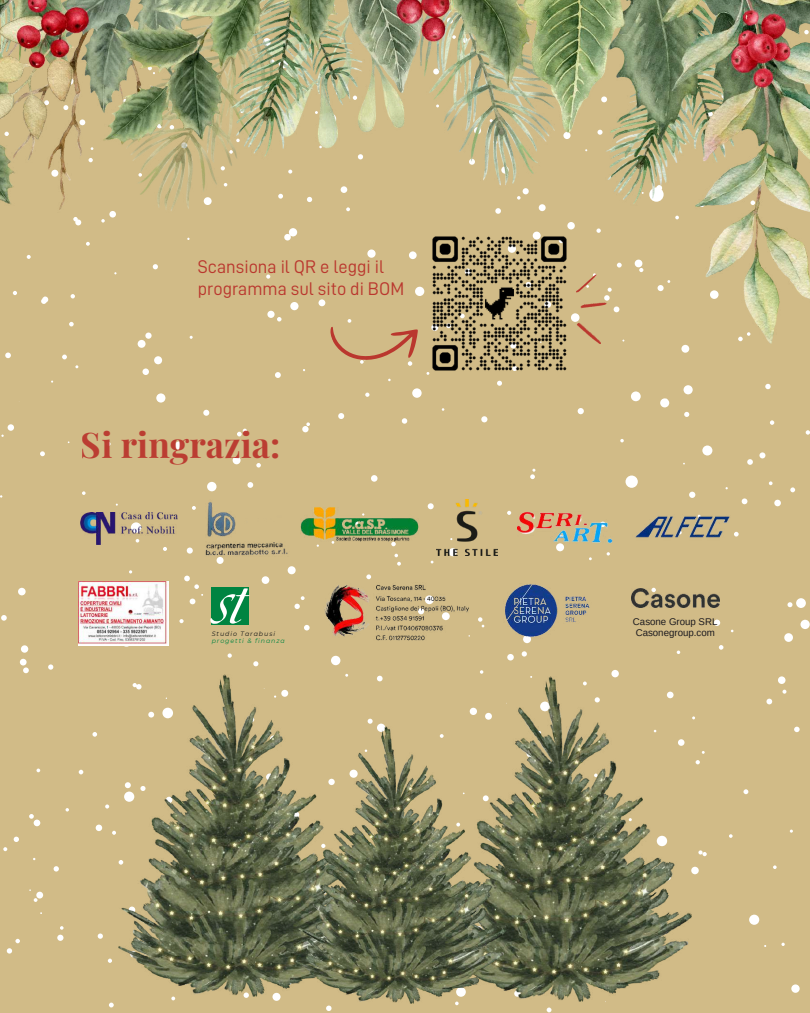
<style>
.page{position:relative;width:810px;height:1013px;background:#fff}
.page>*{position:absolute;margin:0;border:0;box-sizing:border-box;transform-origin:0 0}
.t1{font:700 35.2px "Playfair Display";color:#ba372e}
.t2{font:18.4px/21.8px "D DIN";color:#ba372e}
.t3{font:9.7px "Arimo";color:#1d1b1f}
.t4{font:italic 6.3px "Montserrat";letter-spacing:.145em;color:#008441}
.t5{font:italic 6.3px "Montserrat";letter-spacing:.145em;color:#151616}
</style>
<div class="page">
<div style="left:0;top:343px;width:810px;height:669px;background:#d1bb87"></div>
<img style="left:203px;top:499px;width:87px;height:58px">
<img style="left:323px;top:575px;width:51px;height:76px">
<img style="left:374px;top:582px;width:108px;height:65px">
<img style="left:78px;top:582px;width:90px;height:63px">
<img style="left:504px;top:583px;width:57px;height:60px">
<img style="left:562px;top:592px;width:33px;height:39px">
<img style="left:631px;top:588px;width:89px;height:19px">
<img style="left:631px;top:510px;width:100px;height:36px">
<img style="left:517px;top:511px;width:96px;height:32px">
<img style="left:437px;top:499px;width:60px;height:56px">
<img style="left:300px;top:503px;width:118px;height:43px">
<img style="left:81px;top:512px;width:97px;height:32px">
<div style="left:212px;top:587px;width:37px;height:38px;background:#008441"></div>
<svg style="left:210px;top:588px;width:40px;height:36px"></svg>
<img style="left:0;top:0;width:810px;height:343px">
<img style="left:432px;top:235px;width:136px;height:136px">
<svg style="left:328px;top:301px;width:98px;height:79px;background:#cfb181"></svg>
<svg style="left:568px;top:271px;width:44px;height:74px;background:#d1b585"></svg>
<img style="left:443px;top:676px;width:249px;height:325px">
<img style="left:119px;top:674px;width:246px;height:322px">
<img style="left:294px;top:726px;width:212px;height:277px">
<p class="t2" style="left:198px;top:256px;width:208px">Scansiona il QR e leggi il programma sul sito di BOM</p>
<h1 class="t1" style="left:81px;top:420px;width:201px">Si ringrazia:</h1>
<p class="t3" style="left:633px;top:616px;width:86px">Casone Group SRL</p>
<p class="t5" style="left:212px;top:629px;width:65px">Studio Tarabusi</p>
<p class="t3" style="left:636px;top:627px;width:81px">Casonegroup.com</p>
<p class="t4" style="left:212px;top:637px;width:75px">progetti &amp; finanza</p>
</div>
